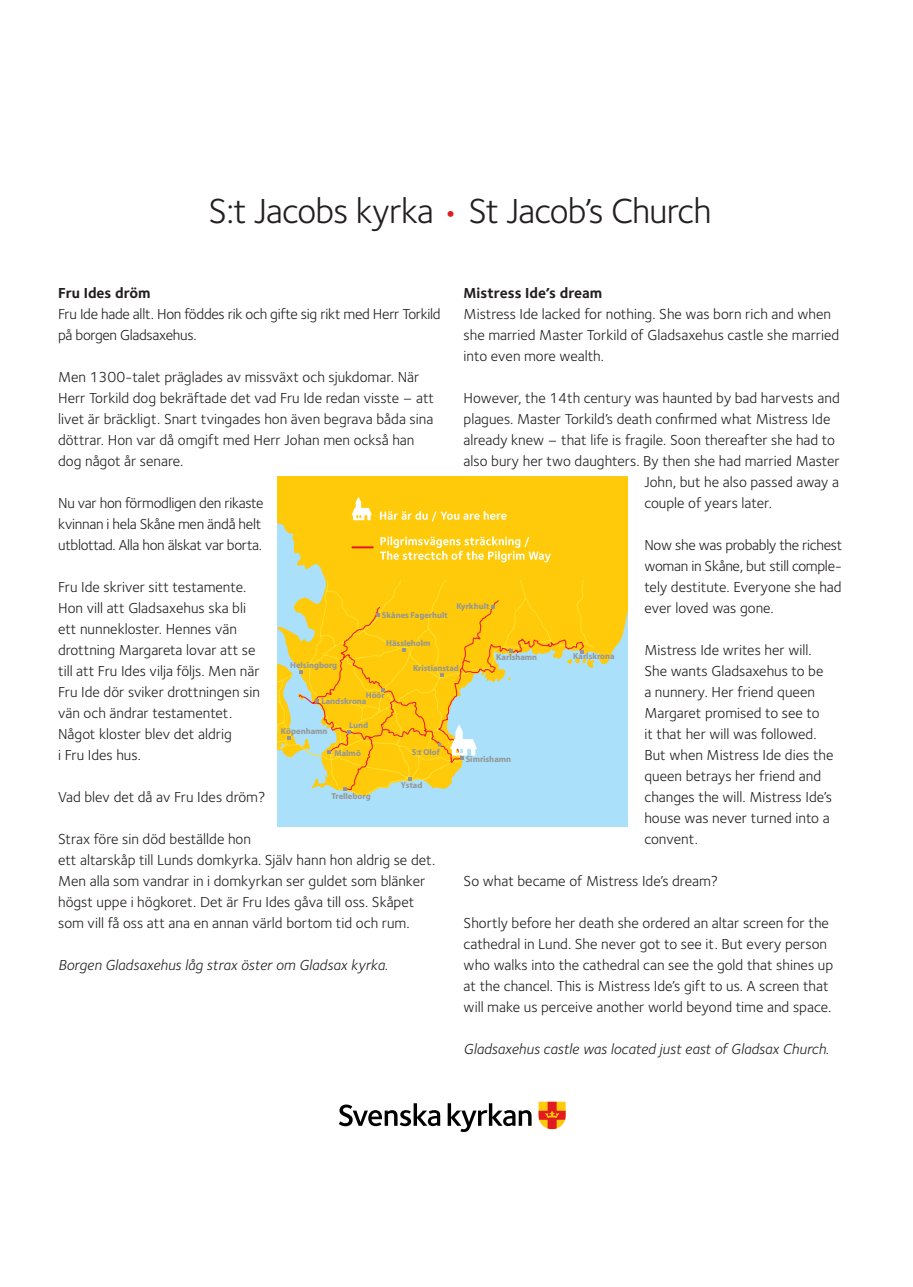
<style>
.page{position:relative;width:913px;height:1287px;background:#fff}
.page>*{position:absolute;margin:0;border:0;box-sizing:border-box;transform-origin:0 0}
.t1{font:36px "Foundry Sterling";letter-spacing:-.02em;color:#231f20}
.t2{font:15px/21px "Foundry Sterling";color:#231f20}
.t3{font:15px/21px "Foundry Sterling";letter-spacing:-.02em;color:#231f20}
.t4{font:italic 15px "Foundry Sterling";color:#231f20}
.t5{font:700 15px "Foundry Sterling";color:#231f20}
.t6{font:700 8.6px "Myriad";color:#939598}
.s1{color:#e21a21}
</style>
<div class="page">
<div style="left:277px;top:476px;width:350px;height:350px;background:#aae0f9"></div>
<div style="left:277px;top:476px;width:350px;height:189px;background:#feca0a"></div>
<svg style="left:277px;top:581px;width:316px;height:216px"></svg>
<svg style="left:298px;top:599px;width:287px;height:192px"></svg>
<svg style="left:403px;top:648px;width:3px;height:4px"></svg>
<svg style="left:347px;top:730px;width:4px;height:4px"></svg>
<svg style="left:441px;top:673px;width:3px;height:4px"></svg>
<svg style="left:509px;top:649px;width:4px;height:3px"></svg>
<svg style="left:343px;top:787px;width:4px;height:4px"></svg>
<svg style="left:408px;top:777px;width:3px;height:4px"></svg>
<svg style="left:277px;top:657px;width:41px;height:148px"></svg>
<svg style="left:566px;top:650px;width:28px;height:18px"></svg>
<svg style="left:393px;top:699px;width:48px;height:47px"></svg>
<svg style="left:381px;top:688px;width:4px;height:3px"></svg>
<svg style="left:376px;top:614px;width:4px;height:3px"></svg>
<svg style="left:351px;top:497px;width:21px;height:23px"></svg>
<hr style="left:352px;top:546px;width:21px;height:2px;background:#e21a21">
<svg style="left:380px;top:511px;width:127px;height:11px"></svg>
<svg style="left:380px;top:536px;width:171px;height:26px"></svg>
<svg style="left:339px;top:1103px;width:101px;height:23px"></svg>
<svg style="left:448px;top:1103px;width:83px;height:29px"></svg>
<svg style="left:538px;top:1102px;width:28px;height:27px"></svg>
<svg style="left:450px;top:724px;width:27px;height:36px"></svg>
<h1 class="t1" style="left:209px;top:186px;width:504px">S:t Jacobs kyrka <span class="s1">•</span> St Jacob’s Church</h1>
<p class="t5" style="left:58px;top:282px;width:94px">Fru Ides dröm</p>
<p class="t3" style="left:58px;top:303px;width:384px">Fru Ide hade allt. Hon föddes rik och gifte sig rikt med Herr Torkild på borgen Gladsaxehus.</p>
<p class="t2" style="left:58px;top:366px;width:377px">Men 1300-talet präglades av missväxt och sjukdomar. När Herr Torkild dog bekräftade det vad Fru Ide redan visste – att livet är bräckligt. Snart tvingades hon även begrava båda sina döttrar. Hon var då omgift med Herr Johan men också han dog något år senare.</p>
<p class="t3" style="left:58px;top:492px;width:207px">Nu var hon förmodligen den rikaste kvinnan i hela Skåne men ändå helt utblottad. Alla hon älskat var borta.</p>
<p class="t2" style="left:58px;top:576px;width:203px">Fru Ide skriver sitt testamente.<br>Hon vill att Gladsaxehus ska bli ett nunnekloster. Hennes vän drottning Margareta lovar att se till att Fru Ides vilja följs. Men när<br>Fru Ide dör sviker drottningen sin vän och ändrar testamentet.<br>Något kloster blev det aldrig<br>i Fru Ides hus.</p>
<p class="t2" style="left:58px;top:786px;width:209px">Vad blev det då av Fru Ides dröm?</p>
<p class="t2" style="left:58px;top:828px;width:379px">Strax före sin död beställde hon<br>ett altarskåp till Lunds domkyrka. Själv hann hon aldrig se det.<br>Men alla som vandrar in i domkyrkan ser guldet som blänker högst uppe i högkoret. Det är Fru Ides gåva till oss. Skåpet som vill få oss att ana en annan värld bortom tid och rum.</p>
<p class="t4" style="left:58px;top:954px;width:331px">Borgen Gladsaxehus låg strax öster om Gladsax kyrka.</p>
<p class="t5" style="left:463px;top:282px;width:140px">Mistress Ide’s dream</p>
<p class="t2" style="left:463px;top:303px;width:377px">Mistress Ide lacked for nothing. She was born rich and when she married Master Torkild of Gladsaxehus castle she married into even more wealth.</p>
<p class="t2" style="left:463px;top:387px;width:378px">However, the 14th century was haunted by bad harvests and</p>
<p class="t2" style="left:463px;top:408px;width:368px">plagues. Master Torkild’s death confirmed what Mistress Ide</p>
<p class="t2" style="left:463px;top:429px;width:373px">already knew – that life is fragile. Soon thereafter she had to</p>
<p class="t2" style="left:463px;top:450px;width:378px">also bury her two daughters. By then she had married Master</p>
<p class="t2" style="left:644px;top:471px;width:196px">John, but he also passed away a</p>
<p class="t2" style="left:644px;top:492px;width:129px">couple of years later.</p>
<p class="t2" style="left:644px;top:534px;width:199px;text-align:justify">Now she was probably the richest woman in Skåne, but still comple&shy;tely destitute. Everyone she had ever loved was gone.</p>
<p class="t2" style="left:644px;top:639px;width:191px">Mistress Ide writes her will.<br>She wants Gladsaxehus to be a nunnery. Her friend queen<br>Margaret promised to see to<br>it that her will was followed.<br>But when Mistress Ide dies the queen betrays her friend and changes the will. Mistress Ide’s house was never turned into a convent.</p>
<p class="t2" style="left:463px;top:870px;width:256px">So what became of Mistress Ide’s dream?</p>
<p class="t2" style="left:463px;top:912px;width:371px">Shortly before her death she ordered an altar screen for the cathedral in Lund. She never got to see it. But every person who walks into the cathedral can see the gold that shines up at the chancel. This is Mistress Ide’s gift to us. A screen that will make us perceive another world beyond time and space.</p>
<p class="t4" style="left:463px;top:1038px;width:367px">Gladsaxehus castle was located just east of Gladsax Church.</p>
<p class="t6" style="left:456px;top:602px;width:34px">Kyrkhult</p>
<p class="t6" style="left:382px;top:610px;width:67px">Skånes Fagerhult</p>
<p class="t6" style="left:386px;top:639px;width:46px">Hässleholm</p>
<p class="t6" style="left:496px;top:652px;width:42px">Karlshamn</p>
<p class="t6" style="left:573px;top:652px;width:43px">Karlskrona</p>
<p class="t6" style="left:290px;top:660px;width:49px">Helsingborg</p>
<p class="t6" style="left:413px;top:664px;width:48px">Kristianstad</p>
<p class="t6" style="left:366px;top:691px;width:21px">Höör</p>
<p class="t6" style="left:321px;top:697px;width:47px">Landskrona</p>
<p class="t6" style="left:349px;top:721px;width:21px">Lund</p>
<p class="t6" style="left:281px;top:727px;width:48px">Köpenhamn</p>
<p class="t6" style="left:412px;top:747px;width:30px">S:t Olof</p>
<p class="t6" style="left:334px;top:748px;width:28px">Malmö</p>
<p class="t6" style="left:331px;top:791px;width:41px">Trelleborg</p>
<p class="t6" style="left:466px;top:754px;width:47px">Simrishamn</p>
<p class="t6" style="left:401px;top:781px;width:23px">Ystad</p>
</div>
